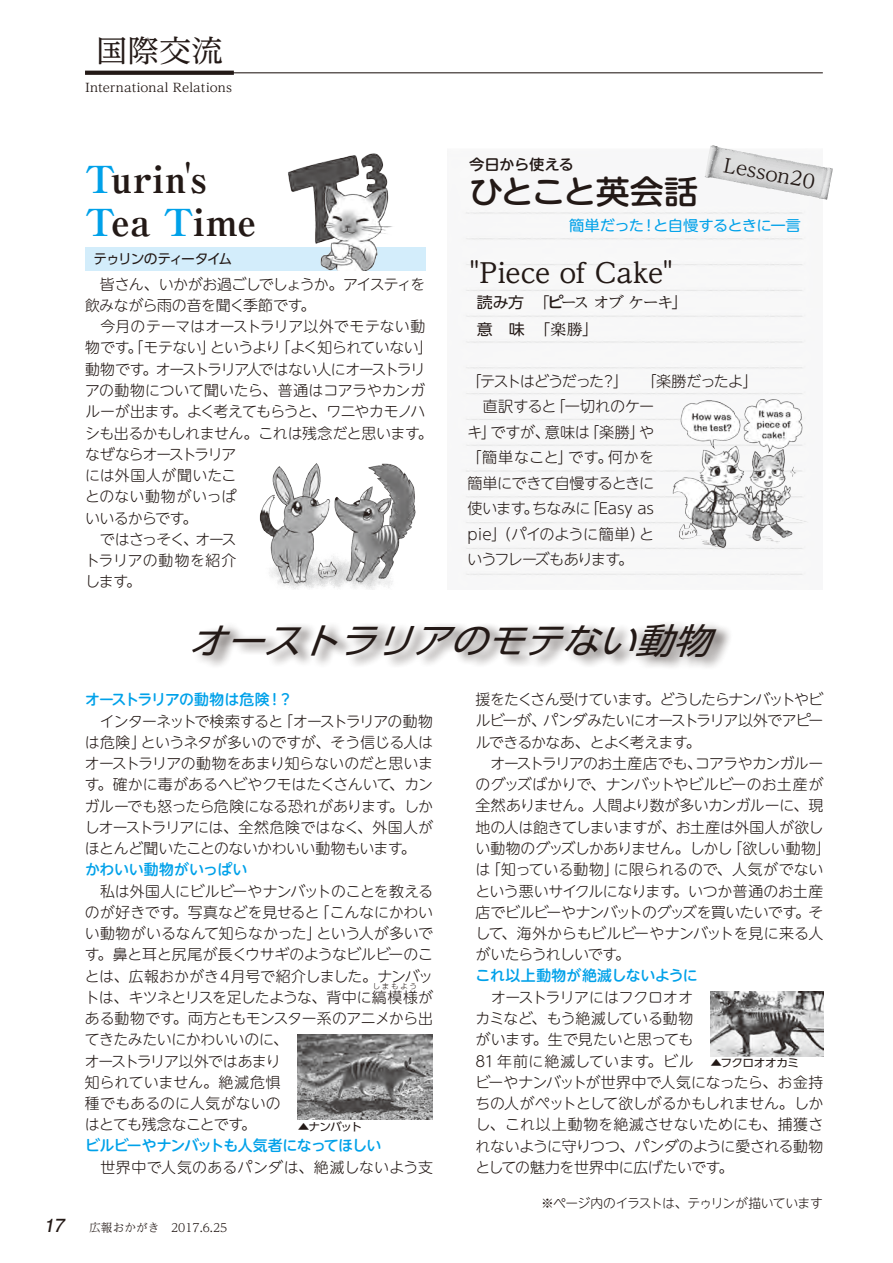
<style>
.page{position:relative;width:893px;height:1263px;background:#fff}
.page>*{position:absolute;margin:0;border:0;box-sizing:border-box;transform-origin:0 0}
.t1{font:700 expanded 37.2px/42.6px "Ryumin Pr 5";letter-spacing:.01em;color:#231916}
.t2{font:italic 35.4px "UD Shin Go Pr 6";color:#231916;scale:1.05 1}
.t3{font:500 32.25px "UD Shin M Go Pr 6";letter-spacing:-.055em;color:#231916;scale:1.05 1}
.t4{font:30.3px "UD Reimin Pr 6";color:#231916;scale:1.05 1}
.t5{font:500 27.3px "UD Reimin Pr 6";letter-spacing:-.005em;color:#231916}
.t6{font:19.2px "UD Reimin Pr 6";color:#231916;scale:1.05 1}
.t7{font:italic 700 18px "Futo Go B101 Pro";color:#231916}
.t8{font:300 15.15px "UD Shin M Go Pr 6";letter-spacing:-.035em;color:#231916}
.t9{font:300 15.15px/25.5px "UD Shin M Go Pr 6";letter-spacing:-.08em;color:#231916}
.t10{font:15.15px "UD Reimin Pr 6";letter-spacing:-.065em;color:#231916;scale:1.05 1}
.t11{font:300 15.15px/25.5px "UD Shin M Go Pr 6";letter-spacing:-.01em;color:#231916}
.t12{font:300 15.15px "UD Shin M Go Pr 6";letter-spacing:-.055em;color:#231916}
.t13{font:15.15px "UD Shin Go Pr 6";color:#231916;scale:1.05 1}
.t14{font:300 14.85px/21.3px "UD Shin M Go Pr 6";letter-spacing:-.02em;color:#231916}
.t15{font:300 14.85px/21.3px "UD Shin M Go Pr 6";letter-spacing:-.05em;color:#231916;text-align:right}
.t16{font:300 14.85px/21.3px "UD Shin M Go Pr 6";letter-spacing:-.065em;color:#231916}
.t17{font:300 14.85px "UD Shin M Go Pr 6";letter-spacing:-.04em;color:#231916}
.t18{font:300 14.85px "UD Shin M Go Pr 6";letter-spacing:-.08em;color:#231916}
.t19{font:300 14.85px "UD Shin M Go Pr 6";letter-spacing:-.055em;color:#231916}
.t20{font:300 14.85px "UD Shin M Go Pr 6";letter-spacing:-.045em;color:#231916}
.t21{font:300 14.85px "UD Shin M Go Pr 6";letter-spacing:.005em;color:#231916}
.t22{font:300 14.85px "UD Shin M Go Pr 6";letter-spacing:.02em;color:#231916}
.t23{font:500 14.85px "UD Shin M Go Pr 6";letter-spacing:-.025em;color:#00a1e9}
.t24{font:500 14.85px "UD Shin M Go Pr 6";color:#00a1e9}
.t25{font:500 14.85px "UD Shin M Go Pr 6";letter-spacing:-.06em;color:#00a1e9}
.t26{font:300 14.85px "UD Shin M Go Pr 6";letter-spacing:-.075em;color:#231916}
.t27{font:500 14.85px "UD Shin M Go Pr 6";letter-spacing:-.005em;color:#00a1e9}
.t28{font:300 14.85px "UD Shin M Go Pr 6";letter-spacing:.03em;color:#231916}
.t29{font:300 14.85px "UD Shin M Go Pr 6";letter-spacing:.01em;color:#231916}
.t30{font:300 14.85px "UD Shin M Go Pr 6";color:#231916}
.t31{font:14.7px "UD Shin M Go Pr 6";letter-spacing:-.05em;color:#00a1e9;scale:1.05 1}
.t32{font:500 14.7px "UD Shin M Go Pr 6";letter-spacing:-.03em;color:#231916;scale:1.05 1}
.t33{font:13.8px "UD Shin Go Pr 6";letter-spacing:-.1em;color:#231916}
.t34{font:300 12.75px "UD Shin M Go Pr 6";letter-spacing:-.045em;color:#231916}
.t35{font:12.15px "UD Reimin Pr 6";letter-spacing:.005em;color:#231916;scale:1.05 1}
.t36{font:300 11.7px "UD Reimin Pr 6";color:#231916}
.t37{font:11.1px "UD Shin Go Pr 6";letter-spacing:-.055em;color:#231916;scale:1.05 1}
.t38{font:300 7.5px "UD Shin M Go Pr 6";letter-spacing:.235em;color:#231916}
.s1{color:#00a1e9}
.s2{font-family:"UD Shin Go Pr 6";font-weight:500}
.s3{font-family:"UD Reimin Pr 6"}
.s4{font-family:"UD Shin Go Pr 6"}
</style>
<div class="page">
<hr style="left:85px;top:72px;width:738px;height:1px;background:#231916">
<svg style="left:85px;top:71px;width:149px;height:4px"></svg>
<div style="left:85px;top:247px;width:340px;height:23px;background:#d3edfb"></div>
<img style="left:288px;top:153px;width:105px;height:117px">
<img style="left:465px;top:152px;width:358px;height:424px">
<svg style="left:819px;top:168px;width:14px;height:32px"></svg>
<svg style="left:705px;top:145px;width:40px;height:39px"></svg>
<img style="left:667px;top:395px;width:144px;height:154px">
<div style="left:193px;top:620px;width:540px;height:50px;background:#231916;opacity:.75"></div>
<img style="left:259px;top:463px;width:157px;height:126px">
<img style="left:298px;top:1034px;width:135px;height:85px">
<img style="left:711px;top:992px;width:112px;height:64px">
<h3 class="t4" style="left:96px;top:26px;width:123px">国際交流</h3>
<p class="t35" style="left:85px;top:77px;width:141px">International Relations</p>
<p class="t7" style="left:44px;top:1211px;width:26px">17</p>
<h1 class="t1" style="left:85px;top:155px;width:173px"><span class="s1">T</span>urins'<br><span class="s1">T</span>ea <span class="s1">T</span>ime</h1>
<p class="t19" style="left:85px;top:272px;width:342px">　皆さん、いかがお過ごしでしょうか。アイスティを</p>
<p class="t14" style="left:85px;top:294px;width:232px">飲みながら雨の音を聞く季節です。</p>
<p class="t21" style="left:85px;top:314px;width:342px">　今月のテーマはオーストラリア以外でモテない動</p>
<p class="t14" style="left:275px;top:336px;width:159px">「よく知られていない「</p>
<p class="t33" style="left:94px;top:247px;width:140px">テゥリンのティータイム</p>
<p class="t14" style="left:85px;top:336px;width:132px">物です。「モテない」</p>
<p class="t18" style="left:85px;top:357px;width:342px">動物です。オーストラリア人ではない人にオーストラリ</p>
<p class="t14" style="left:85px;top:379px;width:342px">アの動物について聞いたら、普通はコアラやカンガ</p>
<p class="t20" style="left:85px;top:399px;width:342px">ルーが出ます。よく考えてもらうと、ワニやカモノハ</p>
<p class="t14" style="left:85px;top:421px;width:349px">シも出るかもしれません。これは残念だと思います。</p>
<p class="t26" style="left:85px;top:442px;width:153px">なぜならオーストラリア</p>
<p class="t28" style="left:85px;top:463px;width:153px">には外国人が聞いたこ</p>
<p class="t29" style="left:85px;top:485px;width:153px">とのない動物がいっぱ</p>
<p class="t14" style="left:85px;top:506px;width:114px">いいるからです。</p>
<p class="t14" style="left:196px;top:528px;width:42px">オース</p>
<p class="t14" style="left:210px;top:336px;width:72px">というより</p>
<p class="t14" style="left:85px;top:528px;width:153px">　ではさっそく、<br>トラリアの動物を紹介します。</p>
<p class="t32" style="left:469px;top:152px;width:101px">今日から使える</p>
<p class="t6" style="left:726px;top:150px;width:90px;rotate:10deg">Lesson20</p>
<h3 class="t3" style="left:469px;top:165px;width:220px">ひとこと英会話</h3>
<p class="t31" style="left:569px;top:214px;width:73px">簡単だった</p>
<p class="t31" style="left:653px;top:214px;width:142px">と自慢するときに一言</p>
<p class="t31" style="left:641px;top:214px;width:16px">！</p>
<h3 class="t5" style="left:469px;top:250px;width:205px">"Piece of Cake"</h3>
<p class="t10" style="left:548px;top:290px;width:121px"><span class="s2">ピ</span>ースオブケーキ</p>
<p class="t10" style="left:671px;top:290px;width:17px">「</p>
<p class="t13" style="left:477px;top:290px;width:71px">読み方<span class="s3">　「</span></p>
<p class="t10" style="left:477px;top:317px;width:117px"><span class="s4">意　味</span>　「楽勝「</p>
<p class="t9" style="left:550px;top:367px;width:105px;text-indent:-84px">「テストはどうだった<br>「一切れのケー</p>
<p class="t8" style="left:601px;top:369px;width:158px">？」　「楽勝だったよ「</p>
<p class="t8" style="left:467px;top:394px;width:91px">　直訳すると</p>
<p class="t8" style="left:491px;top:420px;width:61px">ですが、</p>
<p class="t8" style="left:584px;top:420px;width:62px">「楽勝」</p>
<p class="t8" style="left:467px;top:420px;width:30px">キ」</p>
<p class="t8" style="left:545px;top:420px;width:47px">意味は</p>
<p class="t8" style="left:639px;top:420px;width:17px">や</p>
<p class="t8" style="left:466px;top:445px;width:108px">「簡単なこと」</p>
<p class="t12" style="left:467px;top:471px;width:188px">簡単にできて自慢するときに</p>
<p class="t8" style="left:584px;top:496px;width:71px">「Easy as</p>
<p class="t8" style="left:608px;top:445px;width:48px">何かを</p>
<p class="t8" style="left:568px;top:445px;width:46px">です。</p>
<p class="t8" style="left:467px;top:496px;width:125px">使いますちなみに</p>
<p class="t8" style="left:523px;top:496px;width:17px">。</p>
<p class="t11" style="left:618px;top:521px;width:28px;text-indent:-151px">pie」（パイのように簡単）。</p>
<p class="t8" style="left:639px;top:522px;width:17px">と</p>
<p class="t9" style="left:467px;top:546px;width:155px">いうフレーズもあります</p>
<h2 class="t2" style="left:189px;top:612px;width:517px">オーストラリアのモテない動物</h2>
<p class="t25" style="left:85px;top:687px;width:186px">オーストラリアの動物は危険</p>
<p class="t23" style="left:267px;top:687px;width:16px">!</p>
<p class="t23" style="left:278px;top:687px;width:16px">?</p>
<p class="t16" style="left:278px;top:709px;width:156px">「オーストラリアの動物</p>
<p class="t14" style="left:141px;top:709px;width:294px;text-indent:-56px">　インターネットで検索すると<br>というネタが多いのですが、そう信じる人は</p>
<p class="t14" style="left:85px;top:731px;width:63px">は危険」</p>
<p class="t14" style="left:85px;top:752px;width:350px">オーストラリアの動物をあまり知らないのだと思いま</p>
<p class="t14" style="left:389px;top:773px;width:45px">、カン</p>
<p class="t14" style="left:85px;top:773px;width:350px">す。確かに毒があるヘビやクモはたくさんいて<br>ガルーでも怒ったら危険になる恐れがあります。しかしオーストラリアには、全然危険ではなく、外国人がほとんど聞いたことのないかわいい動物もいます。</p>
<p class="t14" style="left:85px;top:879px;width:350px;text-align:right">　私は外国人にビルビーやナンバットのことを教える「こんなにかわい</p>
<p class="t27" style="left:85px;top:857px;width:164px">かわいい動物がいっぱい</p>
<p class="t14" style="left:317px;top:901px;width:118px;text-indent:-232px">のが好きです。写真などを見せると<br>という人が多いで</p>
<p class="t14" style="left:85px;top:922px;width:350px">い動物がいるなんて知らなかった」<br>す。鼻と耳と尻尾が長くウサギのようなビルビーのことは、広報おかがき４月号で紹介しました。ナンバットは、キツネとリスを足したような、背中に縞模様が</p>
<p class="t38" style="left:373px;top:980px;width:46px">しまもよう</p>
<p class="t14" style="left:85px;top:1007px;width:350px">ある動物です。両方ともモンスター系のアニメから出てきたみたいにかわいいのに、<br>オーストラリア以外ではあまり<br>知られていません。絶滅危惧<br>種でもあるのに人気がないの<br>はとても残念なことです。</p>
<p class="t22" style="left:85px;top:1155px;width:350px">　世界中で人気のあるパンダは、絶滅しないよう支</p>
<p class="t37" style="left:298px;top:1118px;width:63px">▲ナンバット</p>
<p class="t23" style="left:85px;top:1133px;width:298px">ビルビーやナンバットも人気者になってほしい</p>
<p class="t36" style="left:89px;top:1218px;width:72px">広報おかがき</p>
<p class="t36" style="left:171px;top:1218px;width:58px">2017.6.25</p>
<p class="t15" style="left:475px;top:688px;width:349px">援をたくさん受けています。どうしたらナンバットやビパンダみたいにオーストラリア以外でアピー</p>
<p class="t14" style="left:475px;top:709px;width:72px">ルビーが、</p>
<p class="t15" style="left:475px;top:730px;width:227px">ルできるかなあ、とよく考えます。</p>
<p class="t17" style="left:695px;top:751px;width:130px">コアラやカンガルー</p>
<p class="t16" style="left:475px;top:752px;width:228px">　オーストラリアのお土産店でも、</p>
<p class="t14" style="left:475px;top:773px;width:349px">のグッズばかりで、ナンバットやビルビーのお土産が</p>
<p class="t14" style="left:475px;top:794px;width:349px">全然ありません。人間より数が多いカンガルーに、現</p>
<p class="t14" style="left:475px;top:816px;width:349px">地の人は飽きてしまいますが、お土産は外国人が欲し</p>
<p class="t14" style="left:728px;top:837px;width:105px">「欲しい動物「</p>
<p class="t14" style="left:614px;top:837px;width:211px;text-indent:-138px">い動物のグッズしかありません。しかし<br>に限られるので、人気がでない</p>
<p class="t30" style="left:486px;top:857px;width:135px">「知っている動物」</p>
<p class="t14" style="left:475px;top:858px;width:16px">は</p>
<p class="t14" style="left:475px;top:879px;width:349px">という悪いサイクルになります。いつか普通のお土産</p>
<p class="t17" style="left:475px;top:900px;width:349px">店でビルビーやナンバットのグッズを買いたいです。そ</p>
<p class="t14" style="left:501px;top:922px;width:323px">、海外からもビルビーやナンバットを見に来る人</p>
<p class="t16" style="left:475px;top:922px;width:156px">して<br>がいたらうれしいです。</p>
<p class="t14" style="left:475px;top:986px;width:349px">　オーストラリアにはフクロオオ<br>カミなど、もう絶滅している動物<br>がいます。生で見たいと思っても<br>81 年前に絶滅しています。ビル<br>ビーやナンバットが世界中で人気になったら、お金持ちの人がペットとして欲しがるかもしれません。しかし、これ以上動物を絶滅させないためにも、捕獲されないように守りつつ、パンダのように愛される動物としての魅力を世界中に広げたいです。</p>
<p class="t24" style="left:476px;top:963px;width:224px">これ以上動物が絶滅しないように</p>
<p class="t37" style="left:710px;top:1054px;width:86px">▲フクロオオカミ</p>
<p class="t34" style="left:541px;top:1193px;width:283px">※ページ内のイラストは、テゥリンが描いています</p>
</div>
